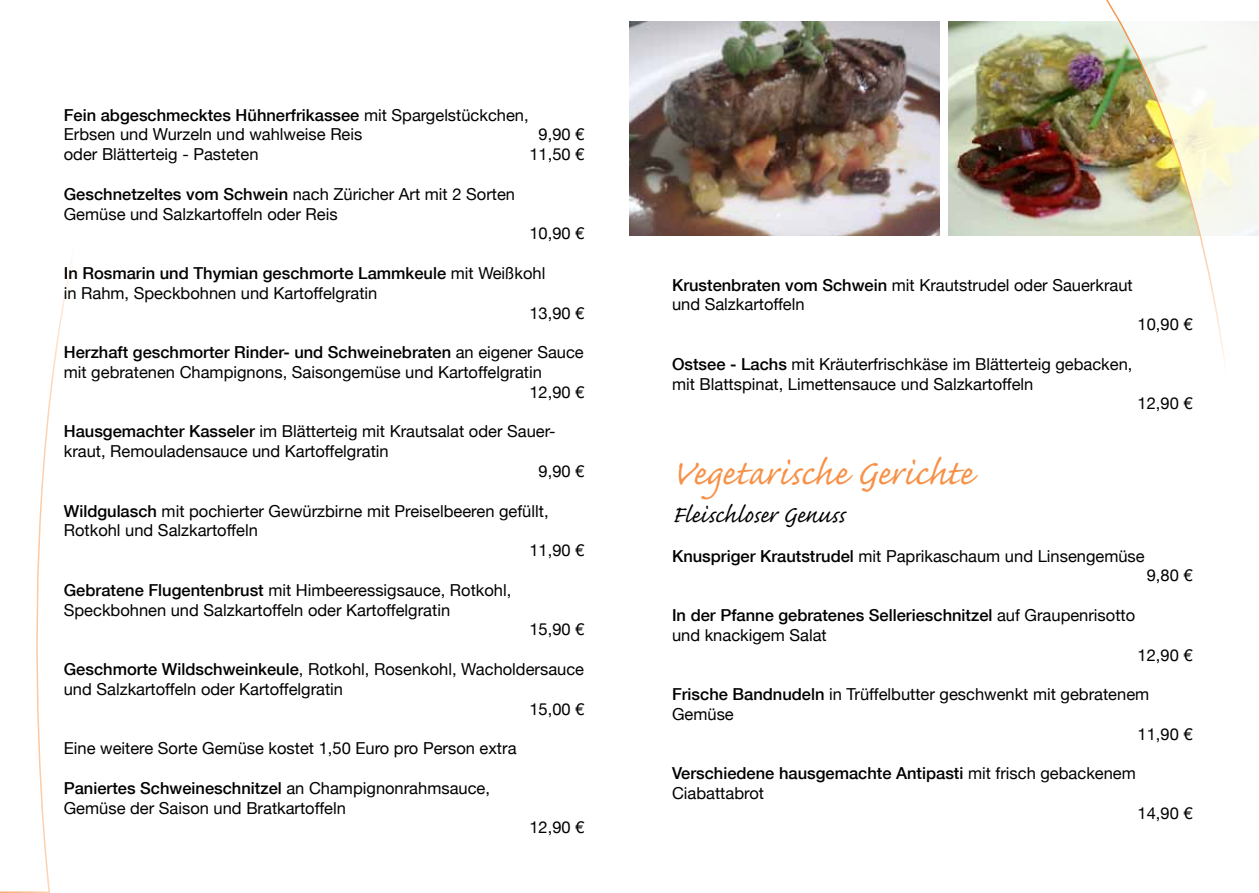
<style>
.page{position:relative;width:1259px;height:893px;background:#fff}
.page>*{position:absolute;margin:0;border:0;box-sizing:border-box;transform-origin:0 0}
.t1{font:45px "Caflisch Script";color:#f79147}
.t2{font:30px "Caflisch Script";letter-spacing:-.005em;color:#000}
.t3{font:16.5px/19.8px "Helvetica Neue";color:#000}
.t4{font:500 16.5px/19.8px "Helvetica Neue";color:#000}
.s1{font-weight:500}
.s2{font-weight:400}
</style>
<div class="page">
<svg style="left:0;top:254px;width:73px;height:639px"></svg>
<img style="left:629px;top:21px;width:311px;height:214px">
<img style="left:948px;top:21px;width:141px;height:214px">
<img style="left:1089px;top:0;width:170px;height:368px">
<p class="t3" style="left:64px;top:105px;width:466px"><span class="s1">Fein abgeschmecktes Hühnerfrikassee</span> mit Spargelstückchen,<br>Erbsen und Wurzeln und wahlweise Reis</p>
<p class="t3" style="left:538px;top:124px;width:47px">9,90 €</p>
<p class="t3" style="left:64px;top:144px;width:196px">oder Blätterteig - Pasteten</p>
<p class="t3" style="left:529px;top:144px;width:57px">11,50 €</p>
<p class="t3" style="left:64px;top:184px;width:453px"><span class="s1">Geschnetzeltes vom Schwein</span> nach Züricher Art mit 2 Sorten<br>Gemüse und Salzkartoffeln oder Reis</p>
<p class="t3" style="left:529px;top:223px;width:57px">10,90 €</p>
<p class="t4" style="left:64px;top:263px;width:483px">In Rosmarin und Thymian geschmorte Lammkeule <span class="s2">mit Weißkohl</span></p>
<p class="t3" style="left:64px;top:283px;width:315px">in Rahm, Speckbohnen und Kartoffelgratin</p>
<p class="t3" style="left:529px;top:303px;width:57px">13,90 €</p>
<p class="t4" style="left:64px;top:342px;width:521px">Herzhaft geschmorter Rinder- und Schweinebraten <span class="s2">an eigener Sauce</span></p>
<p class="t3" style="left:64px;top:362px;width:480px">mit gebratenen Champignons, Saisongemüse und Kartoffelgratin</p>
<p class="t3" style="left:529px;top:382px;width:57px">12,90 €</p>
<p class="t3" style="left:64px;top:421px;width:493px"><span class="s1">Hausgemachter Kasseler</span> im Blätterteig mit Krautsalat oder Sauer-</p>
<p class="t3" style="left:64px;top:441px;width:326px">kraut, Remouladensauce und Kartoffelgratin</p>
<p class="t3" style="left:538px;top:461px;width:47px">9,90 €</p>
<p class="t3" style="left:64px;top:501px;width:486px"><span class="s1">Wildgulasch</span> mit pochierter Gewürzbirne mit Preiselbeeren gefüllt,</p>
<p class="t3" style="left:64px;top:520px;width:196px">Rotkohl und Salzkartoffeln</p>
<p class="t3" style="left:529px;top:540px;width:57px">11,90 €</p>
<p class="t3" style="left:64px;top:580px;width:449px"><span class="s1">Gebratene Flugentenbrust</span> mit Himbeeressigsauce, Rotkohl,<br>Speckbohnen und Salzkartoffeln oder Kartoffelgratin</p>
<p class="t3" style="left:529px;top:619px;width:57px">15,90 €</p>
<p class="t3" style="left:64px;top:659px;width:522px"><span class="s1">Geschmorte Wildschweinkeule</span>, Rotkohl, Rosenkohl, Wacholdersauce</p>
<p class="t3" style="left:64px;top:679px;width:281px">und Salzkartoffeln oder Kartoffelgratin</p>
<p class="t3" style="left:529px;top:699px;width:57px">15,00 €</p>
<p class="t3" style="left:64px;top:738px;width:454px">Eine weitere Sorte Gemüse kostet 1,50 Euro pro Person extra</p>
<p class="t3" style="left:64px;top:778px;width:428px"><span class="s1">Paniertes Schweineschnitzel</span> an Champignonrahmsauce,<br>Gemüse der Saison und Bratkartoffeln</p>
<p class="t3" style="left:529px;top:817px;width:57px">12,90 €</p>
<p class="t3" style="left:672px;top:275px;width:462px"><span class="s1">Krustenbraten vom Schwein</span> mit Krautstrudel oder Sauerkraut und Salzkartoffeln</p>
<p class="t3" style="left:1137px;top:314px;width:57px">10,90 €</p>
<p class="t3" style="left:672px;top:354px;width:462px"><span class="s1">Ostsee - Lachs</span> mit Kräuterfrischkäse im Blätterteig gebacken, mit Blattspinat, Limettensauce und Salzkartoffeln</p>
<p class="t3" style="left:1137px;top:393px;width:57px">12,90 €</p>
<h1 class="t1" style="left:672px;top:451px;width:302px">Vegetarische Gerichte</h1>
<h2 class="t2" style="left:672px;top:499px;width:174px">Fleischloser Genuss</h2>
<p class="t3" style="left:672px;top:546px;width:474px"><span class="s1">Knuspriger Krautstrudel</span> mit Paprikaschaum und Linsengemüse</p>
<p class="t4" style="left:672px;top:605px;width:465px">In der Pfanne gebratenes Sellerieschnitzel <span class="s2">auf Graupenrisotto und knackigem Salat</span></p>
<p class="t3" style="left:1146px;top:565px;width:47px">9,80 €</p>
<p class="t3" style="left:1137px;top:645px;width:57px">12,90 €</p>
<p class="t3" style="left:672px;top:684px;width:479px"><span class="s1">Frische Bandnudeln</span> in Trüffelbutter geschwenkt mit gebratenem</p>
<p class="t3" style="left:672px;top:704px;width:63px">Gemüse</p>
<p class="t3" style="left:1137px;top:724px;width:57px">11,90 €</p>
<p class="t4" style="left:672px;top:763px;width:465px">Verschiedene hausgemachte Antipasti <span class="s2">mit frisch gebackenem<br>Ciabattabrot</span></p>
<p class="t3" style="left:1137px;top:803px;width:57px">14,90 €</p>
</div>
